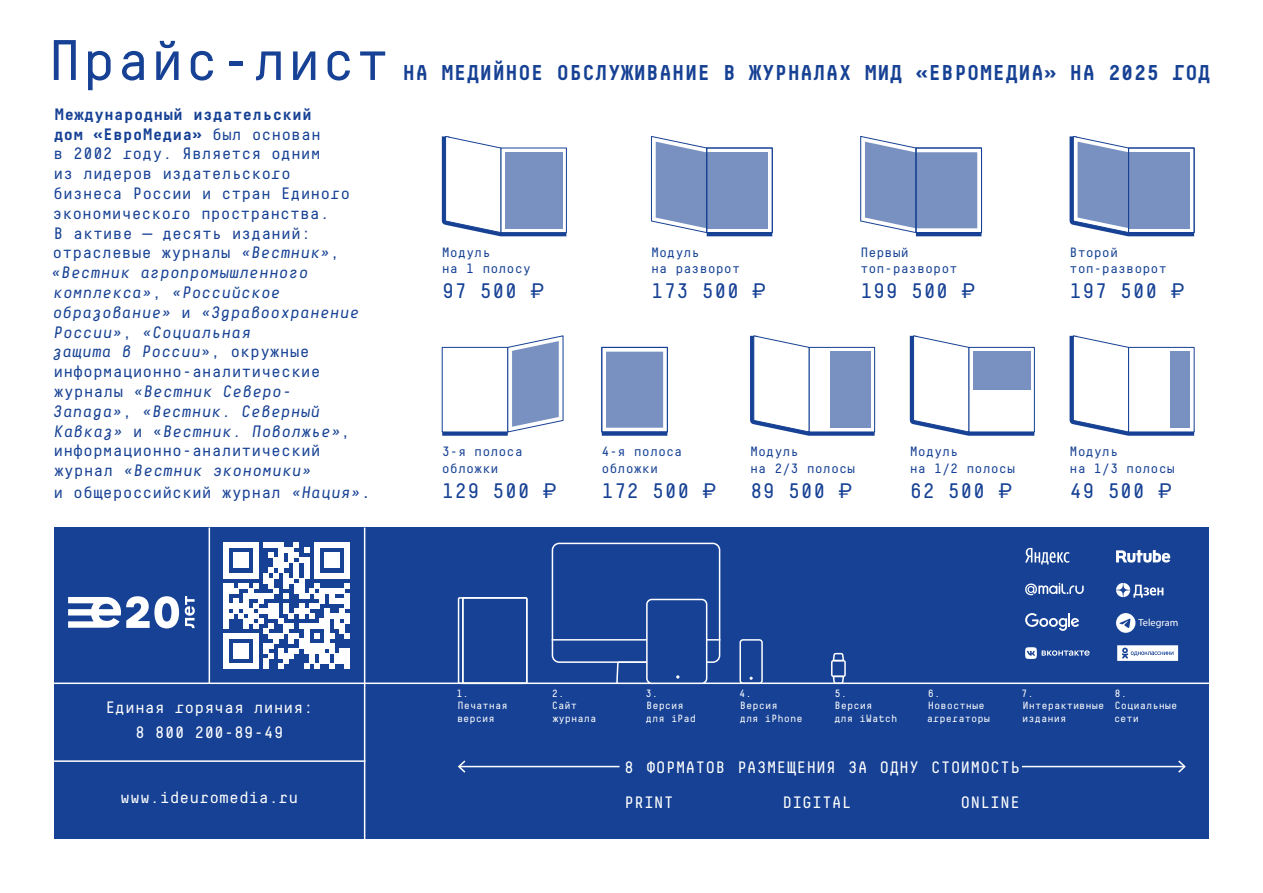
<style>
.page{position:relative;width:1263px;height:893px;background:#fff}
.page>*{position:absolute;margin:0;border:0;box-sizing:border-box;transform-origin:0 0}
.t1{font:57px "Decima Mono X";color:#164194}
.t2{font:700 21.3px "Decima Mono X";color:#164194}
.t3{font:21px "Decima Mono X";color:#164194}
.t4{font:16.5px/19.8px "Decima Mono X";color:#164194}
.t5{font:16.5px/25.2px "Decima Mono X";color:#fff;text-align:center}
.t6{font:13.5px/16.2px "Decima Mono X";color:#164194}
.t7{font:10.5px/12.6px "Decima Mono X";color:#fff}
.t8{font:10.5px "Myriad Pro";color:#fff}
.s1{font-weight:700}
.s2{font-style:italic}
.s3{font-size:18px}
.s4{font-family:"Formular"}
</style>
<div class="page">
<div style="left:54px;top:528px;width:1154px;height:311px;background:#164194"></div>
<svg style="left:457px;top:597px;width:71px;height:88px"></svg>
<div style="left:831px;top:660px;width:15px;height:17px;border:2px solid #fff"></div>
<svg style="left:832px;top:652px;width:13px;height:11px"></svg>
<svg style="left:832px;top:674px;width:13px;height:11px"></svg>
<hr style="left:53px;top:682px;width:1156px;height:2px;background:#fff">
<hr style="left:53px;top:760px;width:312px;height:2px;background:#fff">
<hr style="left:364px;top:528px;width:1px;height:311px;background:#fff">
<hr style="left:209px;top:528px;width:1px;height:155px;background:#fff">
<div style="left:739px;top:639px;width:24px;height:45px;border:2px solid #fff;border-radius:3px"></div>
<svg style="left:615px;top:663px;width:42px;height:22px"></svg>
<div style="left:552px;top:543px;width:168px;height:120px;border:2px solid #fff;border-radius:7px"></div>
<hr style="left:552px;top:639px;width:168px;height:2px;background:#fff">
<div style="left:647px;top:599px;width:60px;height:84px;background:#164194;border-radius:5px"></div>
<div style="left:646px;top:599px;width:61px;height:85px;border:2px solid #fff;border-radius:5px"></div>
<svg style="left:676px;top:675px;width:3px;height:4px"></svg>
<hr style="left:1022px;top:766px;width:163px;height:1px;background:#fff">
<svg style="left:1176px;top:760px;width:10px;height:13px"></svg>
<hr style="left:459px;top:766px;width:160px;height:1px;background:#fff">
<svg style="left:458px;top:760px;width:9px;height:13px"></svg>
<svg style="left:441px;top:136px;width:126px;height:101px"></svg>
<div style="left:707px;top:229px;width:65px;height:7px;background:#164194"></div>
<div style="left:707px;top:148px;width:65px;height:85px;background:#fff"></div>
<div style="left:707px;top:152px;width:61px;height:76px;background:#7891c1"></div>
<svg style="left:651px;top:136px;width:56px;height:97px"></svg>
<div style="left:706px;top:148px;width:67px;height:85px;border:1px solid #164194"></div>
<div style="left:916px;top:229px;width:65px;height:7px;background:#164194"></div>
<svg style="left:917px;top:152px;width:63px;height:79px"></svg>
<div style="left:916px;top:152px;width:61px;height:76px;background:#7891c1"></div>
<svg style="left:860px;top:136px;width:57px;height:97px"></svg>
<div style="left:915px;top:148px;width:67px;height:85px;border:1px solid #164194"></div>
<svg style="left:1069px;top:136px;width:126px;height:101px"></svg>
<div style="left:1128px;top:148px;width:66px;height:85px;border:1px solid #164194"></div>
<div style="left:442px;top:428px;width:66px;height:8px;background:#164194"></div>
<div style="left:442px;top:347px;width:66px;height:85px;background:#fff"></div>
<svg style="left:507px;top:335px;width:57px;height:98px"></svg>
<svg style="left:909px;top:335px;width:126px;height:101px"></svg>
<div style="left:602px;top:428px;width:65px;height:8px;background:#164194"></div>
<svg style="left:603px;top:351px;width:63px;height:79px"></svg>
<div style="left:606px;top:352px;width:57px;height:76px;background:#7891c1"></div>
<div style="left:601px;top:347px;width:67px;height:85px;border:1px solid #164194"></div>
<svg style="left:1069px;top:335px;width:126px;height:101px"></svg>
<svg style="left:750px;top:335px;width:126px;height:101px"></svg>
<svg style="left:223px;top:543px;width:127px;height:126px"></svg>
<svg style="left:68px;top:596px;width:111px;height:32px"></svg>
<svg style="left:185px;top:596px;width:10px;height:32px"></svg>
<svg style="left:1025px;top:548px;width:44px;height:16px"></svg>
<svg style="left:1025px;top:647px;width:65px;height:12px"></svg>
<svg style="left:1116px;top:550px;width:54px;height:13px"></svg>
<svg style="left:1025px;top:583px;width:59px;height:13px"></svg>
<svg style="left:1117px;top:645px;width:61px;height:16px"></svg>
<svg style="left:1116px;top:583px;width:47px;height:15px"></svg>
<svg style="left:1025px;top:613px;width:54px;height:18px"></svg>
<svg style="left:1116px;top:613px;width:19px;height:20px"></svg>
<h1 class="t1" style="left:48px;top:28px;width:343px">Прайс-лист</h1>
<p class="t4" style="left:51px;top:104px;width:310px"><span class="s1">Международный издательский<br>дом «ЕвроМедиа»</span> был основан<br>в 2002 году. Является одним<br>из лидеров издательского бизнеса России и стран Единого экономического пространства.<br>В активе — десять изданий: отраслевые журналы <span class="s2">«Вестник»</span>, <span class="s2">«Вестник агропромышленного комплекса»</span>, <span class="s2">«Российское образование»</span> и <span class="s2">«Здравоохранение<br>России»</span>, <span class="s2">«Социальная<br>защита в России</span>», окружные информационно-аналитические журналы <span class="s2">«Вестник Северо-<br>Запада»</span>, <span class="s2">«Вестник. Северный<br>Кавказ»</span> и «<span class="s2">Вестник. Поволжье»</span>, информационно-аналитический журнал <span class="s2">«Вестник экономики»</span></p>
<p class="t4" style="left:53px;top:482px;width:319px">и общероссийский журнал <span class="s2">«Нация»</span><span class="s3">.</span></p>
<p class="t2" style="left:403px;top:60px;width:810px">НА МЕДИЙНОЕ ОБСЛУЖИВАНИЕ В ЖУРНАЛАХ МИД «ЕВРОМЕДИА» НА 2025 ГОД</p>
<p class="t6" style="left:442px;top:244px;width:91px">Модуль<br>на 1 полосу</p>
<p class="t3" style="left:442px;top:279px;width:104px">97 500 <span class="s4">₽</span></p>
<p class="t6" style="left:651px;top:244px;width:91px">Модуль<br>на разворот</p>
<p class="t3" style="left:651px;top:279px;width:117px">173 500 <span class="s4">₽</span></p>
<p class="t6" style="left:860px;top:244px;width:99px">Первый топ-разворот</p>
<p class="t3" style="left:860px;top:279px;width:117px">199 500 <span class="s4">₽</span></p>
<p class="t6" style="left:1069px;top:244px;width:99px">Второй топ-разворот</p>
<p class="t3" style="left:1069px;top:279px;width:117px">197 500 <span class="s4">₽</span></p>
<p class="t6" style="left:442px;top:444px;width:82px">3-я полоса обложки</p>
<p class="t3" style="left:442px;top:479px;width:117px">129 500 <span class="s4">₽</span></p>
<p class="t6" style="left:601px;top:444px;width:82px">4-я полоса обложки</p>
<p class="t3" style="left:601px;top:479px;width:117px">172 500 <span class="s4">₽</span></p>
<p class="t6" style="left:750px;top:444px;width:107px">Модуль<br>на 2/3 полосы</p>
<p class="t3" style="left:750px;top:479px;width:104px">89 500 <span class="s4">₽</span></p>
<p class="t6" style="left:910px;top:444px;width:107px">Модуль<br>на 1/2 полосы</p>
<p class="t3" style="left:910px;top:479px;width:104px">62 500 <span class="s4">₽</span></p>
<p class="t6" style="left:1069px;top:444px;width:107px">Модуль<br>на 1/3 полосы</p>
<p class="t3" style="left:1069px;top:479px;width:104px">49 500 <span class="s4">₽</span></p>
<p class="t5" style="left:105px;top:694px;width:209px">Единая горячая линия:<br>8 800 200-89-49</p>
<p class="t5" style="left:120px;top:784px;width:180px">www.ideuromedia.ru</p>
<p class="t8" style="left:1138px;top:616px;width:41px">Telegram</p>
<p class="t7" style="left:456px;top:687px;width:53px">1.<br>Печатная версия</p>
<p class="t7" style="left:552px;top:687px;width:46px">2.<br>Сайт журнала</p>
<p class="t7" style="left:645px;top:687px;width:52px">3.<br>Версия для iPad</p>
<p class="t7" style="left:739px;top:687px;width:65px">4.<br>Версия<br>для iPhone</p>
<p class="t7" style="left:834px;top:687px;width:64px">5.<br>Версия<br>для iWatch</p>
<p class="t7" style="left:927px;top:687px;width:64px">6.<br>Новостные агрегаторы</p>
<p class="t7" style="left:1021px;top:687px;width:85px">7.<br>Интерактивные издания</p>
<p class="t7" style="left:1114px;top:687px;width:65px">8.<br>Социальные сети</p>
<p class="t5" style="left:624px;top:750px;width:397px;line-height:34.8px;text-align:left">8 ФОРМАТОВ РАЗМЕЩЕНИЯ ЗА ОДНУ СТОИМОСТЬ<br>PRINT</p>
<p class="t5" style="left:782px;top:789px;width:71px">DIGITAL</p>
<p class="t5" style="left:960px;top:789px;width:61px">ONLINE</p>
</div>
